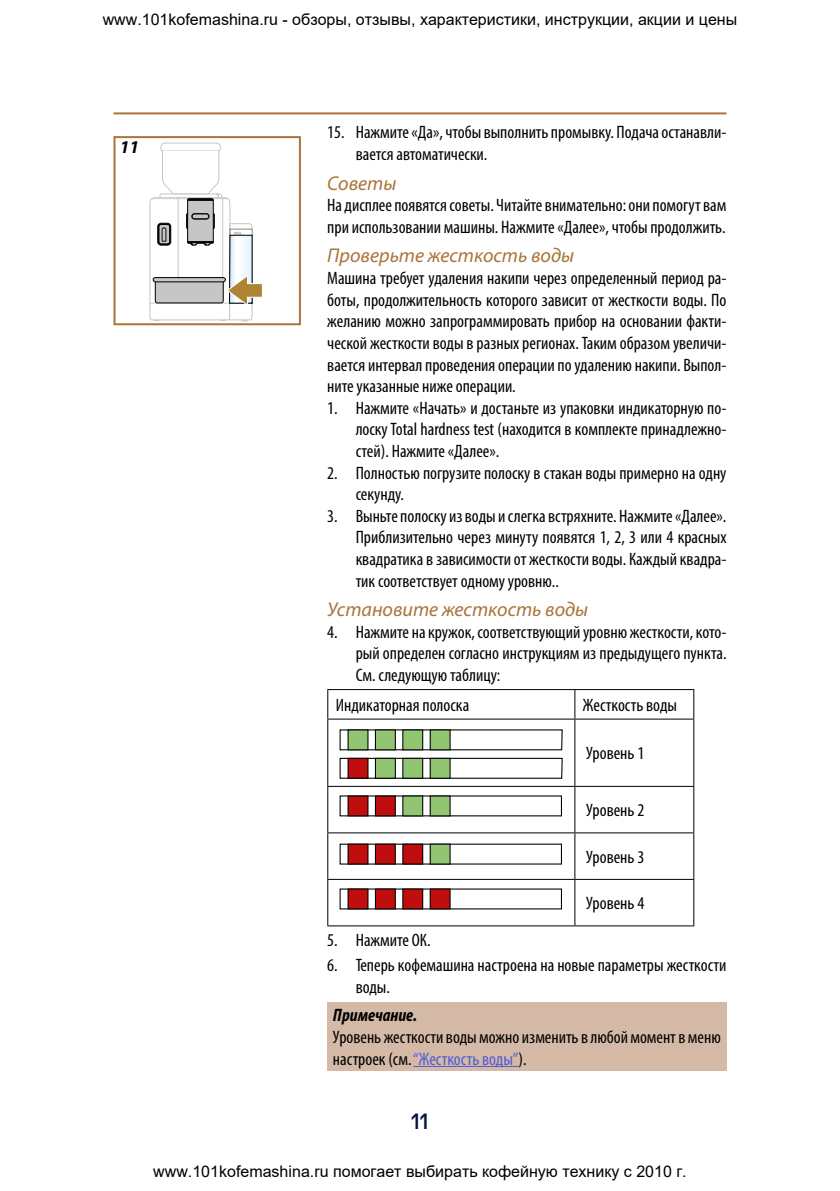
<style>
.page{position:relative;width:840px;height:1191px;background:#fff}
.page>*{position:absolute;margin:0;border:0;box-sizing:border-box;transform-origin:0 0}
.t1{font:500 22px "De Longhi Sans";color:#02183e}
.t2{font:italic 20px "Myriad Pro";color:#aa743a}
.t3{font:condensed 18px/21.6px "Myriad Pro";color:#000}
.t4{font:italic 700 condensed 18px "Myriad Pro";color:#000}
.t5{font:italic 700 18px "Myriad Pro";color:#000}
.t6{font:16px "Arial";color:#000}
.s1{color:#4f5cd6}
</style>
<div class="page">
<hr style="left:113px;top:112px;width:613px;height:2px;background:#aa743a">
<hr style="left:327px;top:689px;width:247px;height:1px;background:#000">
<svg style="left:327px;top:690px;width:1px;height:28px"></svg>
<hr style="left:574px;top:689px;width:120px;height:1px;background:#000">
<svg style="left:574px;top:690px;width:1px;height:28px"></svg>
<svg style="left:693px;top:690px;width:1px;height:28px"></svg>
<hr style="left:327px;top:718px;width:247px;height:1px;background:#000">
<hr style="left:327px;top:719px;width:1px;height:67px;background:#000">
<hr style="left:574px;top:718px;width:120px;height:1px;background:#000">
<hr style="left:574px;top:719px;width:1px;height:67px;background:#000">
<hr style="left:693px;top:719px;width:1px;height:67px;background:#000">
<hr style="left:327px;top:786px;width:247px;height:1px;background:#000">
<hr style="left:327px;top:787px;width:1px;height:45px;background:#000">
<hr style="left:574px;top:786px;width:120px;height:1px;background:#000">
<hr style="left:574px;top:787px;width:1px;height:45px;background:#000">
<hr style="left:693px;top:787px;width:1px;height:45px;background:#000">
<hr style="left:327px;top:832px;width:247px;height:1px;background:#000">
<hr style="left:327px;top:833px;width:1px;height:46px;background:#000">
<hr style="left:574px;top:832px;width:120px;height:1px;background:#000">
<hr style="left:574px;top:833px;width:1px;height:46px;background:#000">
<hr style="left:693px;top:833px;width:1px;height:46px;background:#000">
<hr style="left:327px;top:879px;width:247px;height:1px;background:#000">
<hr style="left:327px;top:880px;width:1px;height:45px;background:#000">
<hr style="left:574px;top:879px;width:120px;height:1px;background:#000">
<hr style="left:574px;top:880px;width:1px;height:45px;background:#000">
<hr style="left:693px;top:880px;width:1px;height:45px;background:#000">
<hr style="left:327px;top:925px;width:247px;height:1px;background:#000">
<hr style="left:574px;top:925px;width:120px;height:1px;background:#000">
<svg style="left:339px;top:729px;width:224px;height:22px"></svg>
<div style="left:348px;top:730px;width:20px;height:20px;background:#92c572"></div>
<div style="left:347px;top:729px;width:21px;height:21px;border:1px solid #000"></div>
<div style="left:375px;top:730px;width:20px;height:20px;background:#92c572"></div>
<div style="left:374px;top:729px;width:21px;height:21px;border:1px solid #000"></div>
<div style="left:402px;top:730px;width:20px;height:20px;background:#92c572"></div>
<div style="left:402px;top:729px;width:21px;height:21px;border:1px solid #000"></div>
<div style="left:430px;top:730px;width:20px;height:20px;background:#92c572"></div>
<div style="left:429px;top:729px;width:21px;height:21px;border:1px solid #000"></div>
<svg style="left:339px;top:757px;width:224px;height:21px"></svg>
<div style="left:348px;top:758px;width:20px;height:20px;background:#c00d0e"></div>
<div style="left:347px;top:758px;width:21px;height:20px;border:1px solid #000"></div>
<div style="left:375px;top:758px;width:20px;height:20px;background:#92c572"></div>
<div style="left:374px;top:758px;width:21px;height:20px;border:1px solid #000"></div>
<div style="left:402px;top:758px;width:20px;height:20px;background:#92c572"></div>
<div style="left:402px;top:758px;width:21px;height:20px;border:1px solid #000"></div>
<div style="left:430px;top:758px;width:20px;height:20px;background:#92c572"></div>
<div style="left:429px;top:758px;width:21px;height:20px;border:1px solid #000"></div>
<svg style="left:339px;top:795px;width:223px;height:22px"></svg>
<div style="left:348px;top:796px;width:20px;height:20px;background:#c00d0e"></div>
<div style="left:347px;top:795px;width:21px;height:21px;border:1px solid #000"></div>
<div style="left:375px;top:796px;width:20px;height:20px;background:#c00d0e"></div>
<div style="left:374px;top:795px;width:21px;height:21px;border:1px solid #000"></div>
<div style="left:402px;top:796px;width:20px;height:20px;background:#92c572"></div>
<div style="left:402px;top:795px;width:21px;height:21px;border:1px solid #000"></div>
<div style="left:430px;top:796px;width:20px;height:20px;background:#92c572"></div>
<div style="left:429px;top:795px;width:21px;height:21px;border:1px solid #000"></div>
<svg style="left:339px;top:843px;width:223px;height:22px"></svg>
<div style="left:348px;top:844px;width:20px;height:20px;background:#c00d0e"></div>
<div style="left:347px;top:843px;width:21px;height:21px;border:1px solid #000"></div>
<div style="left:375px;top:844px;width:20px;height:20px;background:#c00d0e"></div>
<div style="left:374px;top:843px;width:21px;height:21px;border:1px solid #000"></div>
<div style="left:402px;top:844px;width:20px;height:20px;background:#c00d0e"></div>
<div style="left:402px;top:843px;width:21px;height:21px;border:1px solid #000"></div>
<div style="left:430px;top:844px;width:20px;height:20px;background:#92c572"></div>
<div style="left:429px;top:843px;width:21px;height:21px;border:1px solid #000"></div>
<svg style="left:339px;top:888px;width:223px;height:22px"></svg>
<div style="left:348px;top:889px;width:20px;height:20px;background:#c00d0e"></div>
<div style="left:375px;top:889px;width:20px;height:20px;background:#c00d0e"></div>
<div style="left:402px;top:889px;width:20px;height:20px;background:#c00d0e"></div>
<div style="left:402px;top:888px;width:21px;height:21px;border:1px solid #000"></div>
<div style="left:430px;top:889px;width:20px;height:20px;background:#c00d0e"></div>
<div style="left:327px;top:1002px;width:399px;height:68px;background:#d4b9a6"></div>
<hr style="left:413px;top:1066px;width:105px;height:1px;background:#4f5cd6">
<svg style="left:149px;top:142px;width:113px;height:179px"></svg>
<div style="left:113px;top:136px;width:188px;height:189px;border:2px solid #aa743a"></div>
<p class="t6" style="left:103px;top:8px;width:635px">www.101kofemashina.ru - обзоры, отзывы, характеристики, инструкции, акции и цены</p>
<p class="t5" style="left:120px;top:135px;width:21px">11</p>
<p class="t3" style="left:355px;top:121px;width:372px;text-indent:-28px">15. Нажмите «Да», чтобы выполнить промывку. Подача останавли&shy;вается автоматически.</p>
<p class="t2" style="left:327px;top:170px;width:71px">Советы</p>
<p class="t3" style="left:327px;top:194px;width:400px">На дисплее появятся советы. Читайте внимательно: они помогут вам при использовании машины. Нажмите «Далее», чтобы продолжить.</p>
<p class="t2" style="left:327px;top:243px;width:248px">Проверьте жесткость воды</p>
<p class="t3" style="left:327px;top:267px;width:400px;text-align:justify">Машина требует удаления накипи через определенный период ра&shy;боты, продолжительность которого зависит от жесткости воды. По желанию можно запрограммировать прибор на основании факти&shy;ческой жесткости воды в разных регионах. Таким образом увеличи&shy;вается интервал проведения операции по удалению накипи. Выпол&shy;ните указанные ниже операции.</p>
<p class="t3" style="left:355px;top:397px;width:372px;text-align:justify;text-indent:-28px">1. Нажмите «Начать» и достаньте из упаковки индикаторную по&shy;лоску Total hardness test (находится в комплекте принадлежно&shy;стей). Нажмите «Далее».</p>
<p class="t3" style="left:355px;top:461px;width:372px;text-indent:-28px">2. Полностью погрузите полоску в стакан воды примерно на одну секунду.</p>
<p class="t3" style="left:355px;top:505px;width:372px;text-align:justify;text-indent:-28px">3. Выньте полоску из воды и слегка встряхните. Нажмите «Далее».<br>Приблизительно через минуту появятся 1, 2, 3 или 4 красных квадратика в зависимости от жесткости воды. Каждый квадра&shy;тик соответствует одному уровню..</p>
<p class="t2" style="left:327px;top:597px;width:262px">Установите жесткость воды</p>
<p class="t3" style="left:355px;top:621px;width:372px;text-align:justify;text-indent:-28px">4. Нажмите на кружок, соответствующий уровню жесткости, кото&shy;рый определен согласно инструкциям из предыдущего пункта.<br>См. следующую таблицу:</p>
<p class="t3" style="left:335px;top:694px;width:135px">Индикаторная полоска</p>
<p class="t3" style="left:582px;top:694px;width:96px">Жесткость воды</p>
<p class="t3" style="left:586px;top:742px;width:60px">Уровень 1</p>
<p class="t3" style="left:586px;top:799px;width:60px">Уровень 2</p>
<p class="t3" style="left:586px;top:846px;width:60px">Уровень 3</p>
<p class="t3" style="left:586px;top:892px;width:60px">Уровень 4</p>
<p class="t3" style="left:327px;top:928px;width:105px">5. Нажмите ОК.</p>
<p class="t3" style="left:355px;top:954px;width:372px;text-indent:-28px">6. Теперь кофемашина настроена на новые параметры жесткости воды.</p>
<p class="t4" style="left:333px;top:1004px;width:86px">Примечание.</p>
<p class="t3" style="left:333px;top:1026px;width:389px">Уровень жесткости воды можно изменить в любой момент в меню настроек (см. <span class="s1">“Жесткость воды”</span>).</p>
<p class="t1" style="left:411px;top:1108px;width:18px">11</p>
<p class="t6" style="left:153px;top:1160px;width:534px">www.101kofemashina.ru помогает выбирать кофейную технику с 2010 г.</p>
</div>
